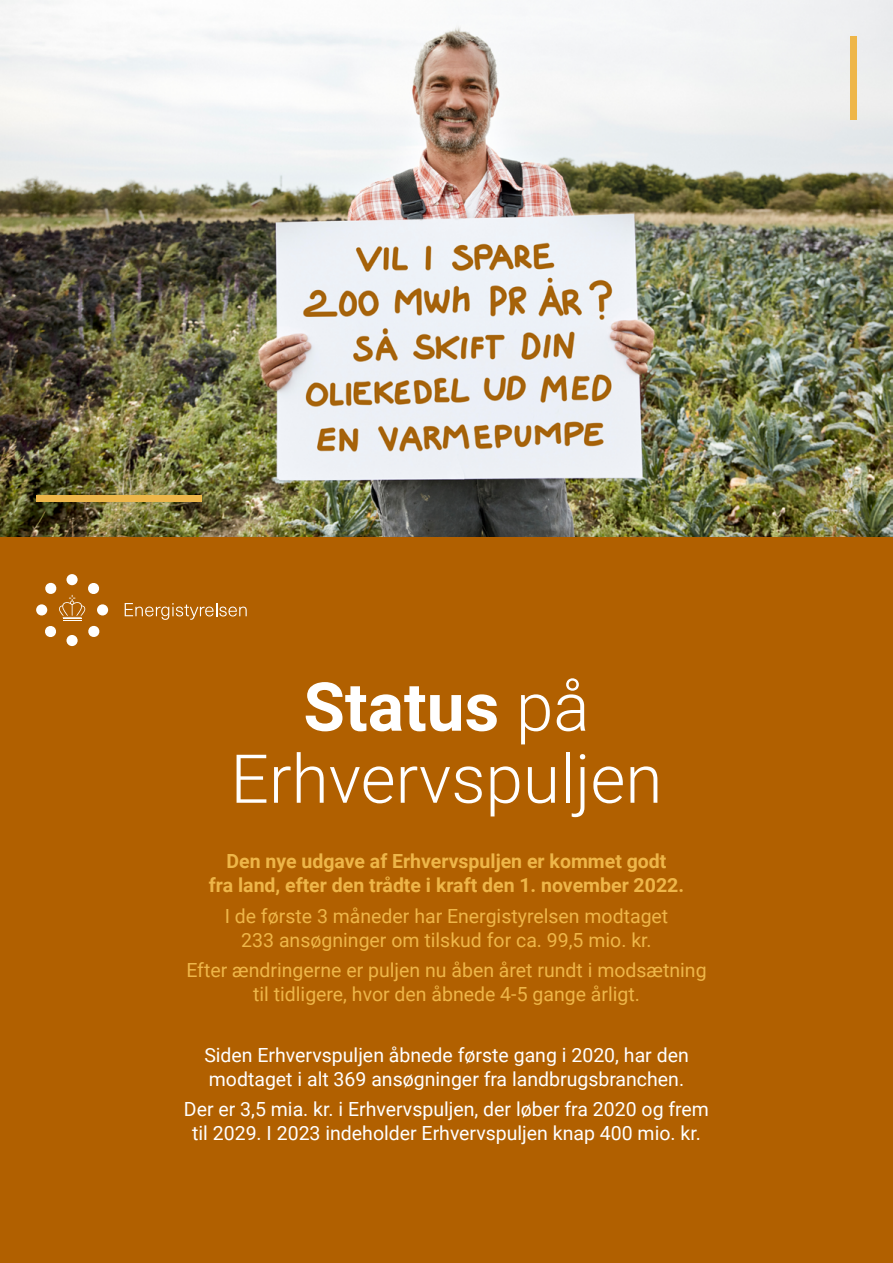
<style>
.page{position:relative;width:893px;height:1263px;background:#fff}
.page>*{position:absolute;margin:0;border:0;box-sizing:border-box;transform-origin:0 0}
.t1{font:300 67.5px/72px "Roboto";color:#fff;text-align:center}
.t2{font:19.5px/24px "Roboto";color:#fff}
.t3{font:19.5px/24px "Roboto";color:#eeb649;text-align:center}
.t4{font:700 19.5px/24px "Roboto";color:#eeb649;text-align:center}
.s1{font-weight:700}
</style>
<div class="page">
<img style="left:0;top:0;width:893px;height:538px">
<div style="left:0;top:538px;width:893px;height:725px;background:#b16000"></div>
<div style="left:66px;top:574px;width:12px;height:11px;background:#fff;border-radius:50%"></div>
<div style="left:66px;top:635px;width:12px;height:11px;background:#fff;border-radius:50%"></div>
<div style="left:97px;top:604px;width:11px;height:11px;background:#fff;border-radius:50%"></div>
<div style="left:36px;top:604px;width:11px;height:11px;background:#fff;border-radius:50%"></div>
<svg style="left:44px;top:582px;width:56px;height:56px"></svg>
<svg style="left:125px;top:603px;width:122px;height:17px"></svg>
<div style="left:850px;top:36px;width:7px;height:83px;background:#eeb649"></div>
<div style="left:36px;top:495px;width:166px;height:7px;background:#eeb649"></div>
<h1 class="t1" style="left:230px;top:668px;width:433px"><span class="s1">Status</span> på<br>Erhvervspuljen</h1>
<p class="t4" style="left:209px;top:848px;width:477px">Den nye udgave af Erhvervspuljen er kommet godt<br>fra land, efter den trådte i kraft den 1. november 2022.</p>
<p class="t3" style="left:225px;top:903px;width:445px">I de første 3 måneder har Energistyrelsen modtaget<br>233 ansøgninger om tilskud for ca. 99,5 mio. kr.</p>
<p class="t3" style="left:186px;top:957px;width:522px">Efter ændringerne er puljen nu åben året rundt i modsætning til tidligere, hvor den åbnede 4-5 gange årligt.</p>
<p class="t2" style="left:204px;top:1042px;width:486px">Siden Erhvervspuljen åbnede første gang i 2020, har den modtaget i alt 369 ansøgninger fra landbrugsbranchen.</p>
<p class="t2" style="left:184px;top:1096px;width:527px;text-align:center">Der er 3,5 mia. kr. i Erhvervspuljen, der løber fra 2020 og frem til 2029. I 2023 indeholder Erhvervspuljen knap 400 mio. kr.</p>
</div>
